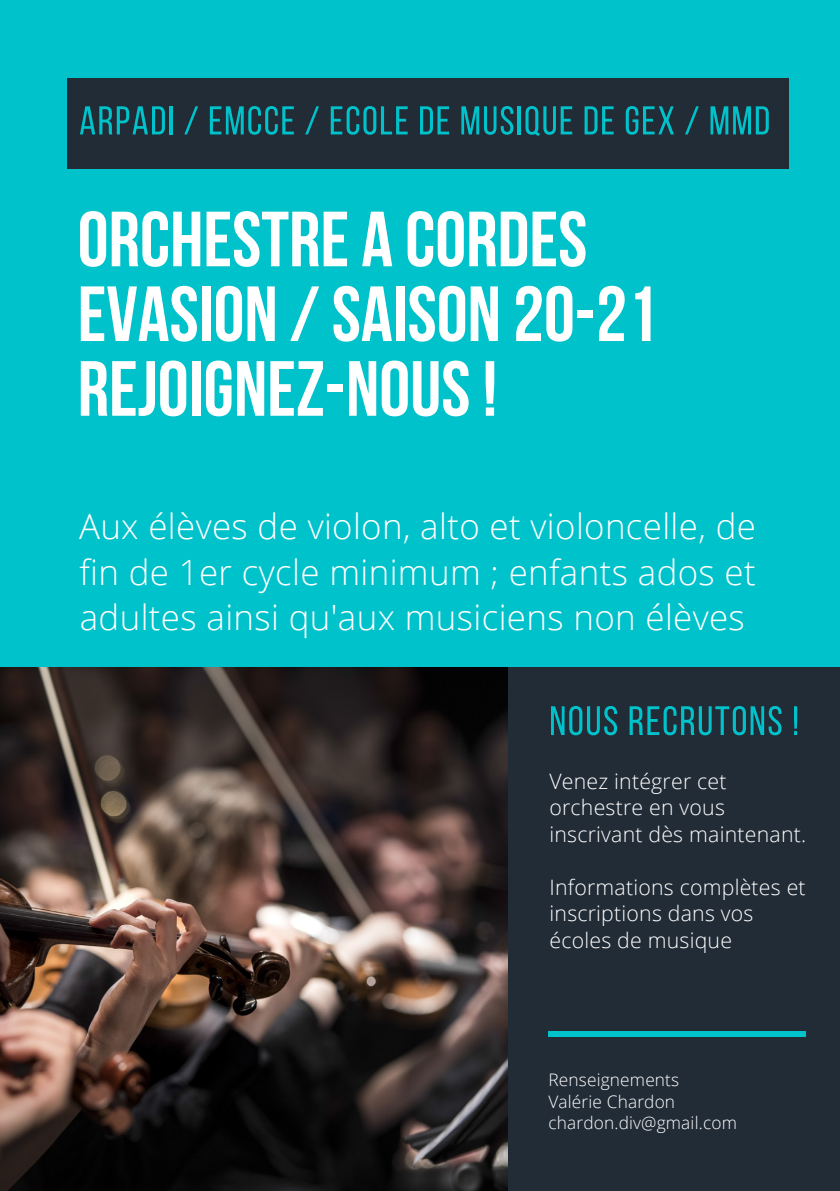
<style>
.page{position:relative;width:840px;height:1191px;background:#fff}
.page>*{position:absolute;margin:0;border:0;box-sizing:border-box;transform-origin:0 0}
.t1{font:300 34.8px/45.4px "Open Sans";letter-spacing:.01em;color:#fff;text-align:justify}
.t2{font:300 21.2px/26.6px "Open Sans";letter-spacing:.01em;color:#fff}
.t3{font:300 17.2px/21.2px "Open Sans";letter-spacing:.01em;color:#fff}
</style>
<div class="page">
<div style="left:0;top:0;width:839px;height:1191px;background:#00c2cb"></div>
<img style="left:0;top:667px;width:508px;height:524px">
<div style="left:508px;top:667px;width:331px;height:524px;background:#222c37"></div>
<svg style="left:80px;top:211px;width:26px;height:56px"></svg>
<svg style="left:112px;top:211px;width:88px;height:56px"></svg>
<svg style="left:206px;top:211px;width:141px;height:56px"></svg>
<svg style="left:362px;top:212px;width:30px;height:54px"></svg>
<svg style="left:407px;top:211px;width:56px;height:56px"></svg>
<svg style="left:469px;top:211px;width:116px;height:56px"></svg>
<svg style="left:81px;top:286px;width:116px;height:56px"></svg>
<div style="left:202px;top:286px;width:8px;height:55px;background:#fff"></div>
<svg style="left:216px;top:286px;width:58px;height:56px"></svg>
<svg style="left:290px;top:286px;width:29px;height:55px"></svg>
<svg style="left:333px;top:286px;width:58px;height:56px"></svg>
<div style="left:395px;top:286px;width:9px;height:55px;background:#fff"></div>
<svg style="left:409px;top:286px;width:88px;height:56px"></svg>
<svg style="left:516px;top:286px;width:56px;height:56px"></svg>
<div style="left:577px;top:310px;width:16px;height:7px;background:#fff"></div>
<svg style="left:599px;top:286px;width:25px;height:55px"></svg>
<svg style="left:635px;top:286px;width:15px;height:55px"></svg>
<svg style="left:81px;top:360px;width:105px;height:56px"></svg>
<div style="left:192px;top:361px;width:8px;height:55px;background:#fff"></div>
<svg style="left:206px;top:360px;width:25px;height:56px"></svg>
<svg style="left:237px;top:361px;width:27px;height:55px"></svg>
<svg style="left:270px;top:361px;width:53px;height:55px"></svg>
<div style="left:327px;top:384px;width:16px;height:8px;background:#fff"></div>
<svg style="left:349px;top:360px;width:119px;height:56px"></svg>
<svg style="left:485px;top:361px;width:9px;height:55px"></svg>
<div style="left:67px;top:78px;width:721px;height:90px;background:#222c37"></div>
<svg style="left:551px;top:706px;width:65px;height:29px"></svg>
<svg style="left:629px;top:706px;width:152px;height:29px"></svg>
<svg style="left:794px;top:706px;width:2px;height:29px"></svg>
<div style="left:548px;top:1031px;width:257px;height:5px;background:#00c2cb"></div>
<svg style="left:80px;top:106px;width:85px;height:28px"></svg>
<hr style="left:169px;top:106px;width:3px;height:28px;background:#00c2cb">
<svg style="left:184px;top:106px;width:14px;height:28px"></svg>
<svg style="left:210px;top:106px;width:84px;height:29px"></svg>
<svg style="left:305px;top:106px;width:14px;height:28px"></svg>
<svg style="left:330px;top:106px;width:77px;height:29px"></svg>
<svg style="left:420px;top:106px;width:29px;height:28px"></svg>
<svg style="left:461px;top:106px;width:52px;height:29px"></svg>
<hr style="left:517px;top:106px;width:3px;height:28px;background:#00c2cb">
<svg style="left:525px;top:106px;width:47px;height:30px"></svg>
<svg style="left:584px;top:106px;width:29px;height:28px"></svg>
<svg style="left:625px;top:106px;width:48px;height:29px"></svg>
<svg style="left:685px;top:106px;width:13px;height:28px"></svg>
<svg style="left:710px;top:106px;width:58px;height:28px"></svg>
<p class="t1" style="left:79px;top:503px;width:678px">Aux élèves de violon, alto et violoncelle, de fin de 1er cycle minimum ; enfants ados et adultes ainsi qu'aux musiciens non élèves</p>
<p class="t2" style="left:549px;top:767px;width:258px">Venez intégrer cet orchestre en vous inscrivant dès maintenant.</p>
<p class="t2" style="left:549px;top:873px;width:257px">Informations complètes et inscriptions dans vos écoles de musique</p>
<p class="t3" style="left:548px;top:1069px;width:190px">Renseignements<br>Valérie Chardon chardon.div@gmail.com</p>
</div>
